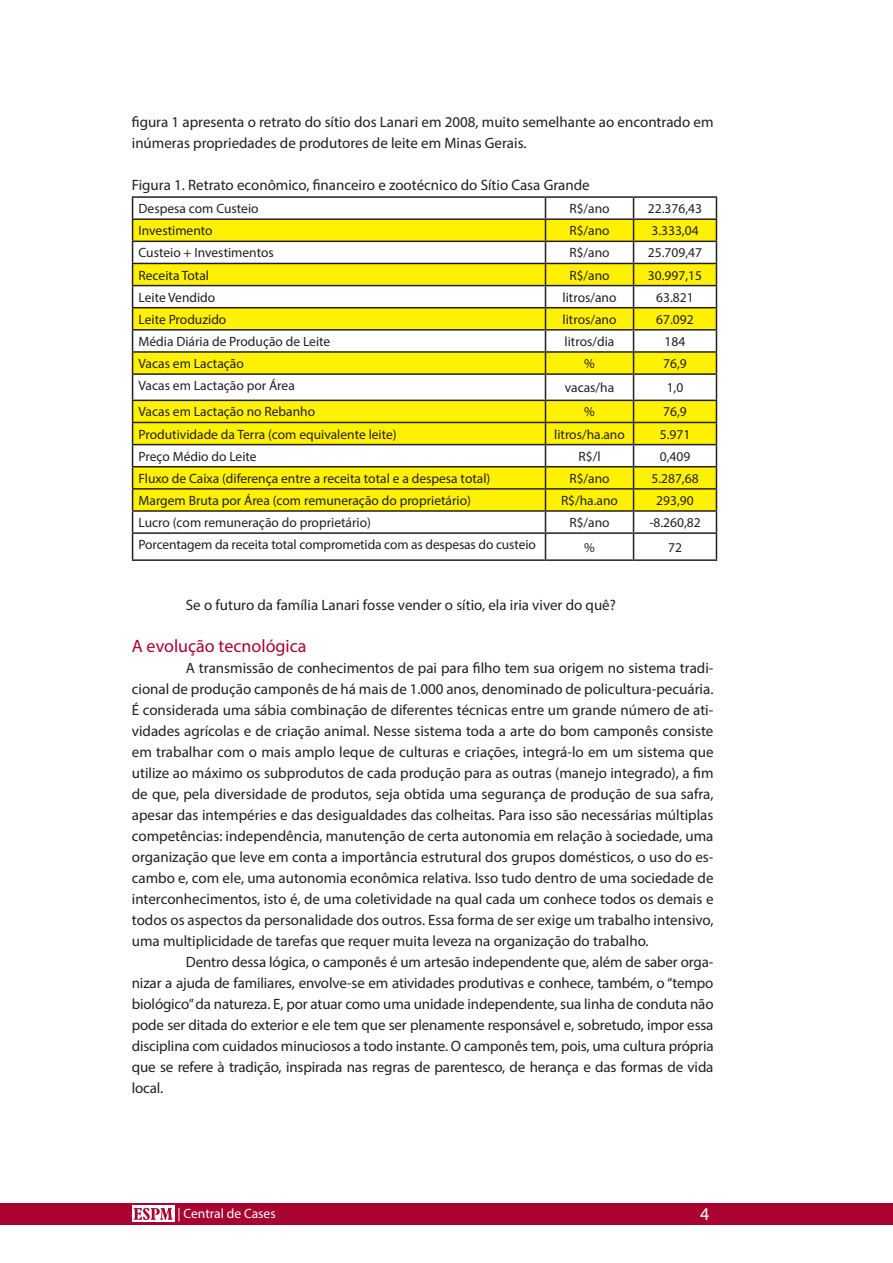
<style>
.page{position:relative;width:893px;height:1263px;background:#fff}
.page>*{position:absolute;margin:0;border:0;box-sizing:border-box;transform-origin:0 0}
.subtitulo_textocorri{font:18px "Myriad Pro";color:#a90332}
.t1{font:18px "Myriad Pro";color:#fff}
.corpotexto{font:15px/21px "Myriad Pro";color:#231f20;text-align:justify}
.rodape_pagina{font:13.5px "Myriad Pro";color:#231f20}
.t2{font:13.5px "Myriad Pro";color:#fff}
</style>
<div class="page">
<div style="left:0;top:1203px;width:893px;height:22px;background:#a90332"></div>
<div style="left:132px;top:1206px;width:42px;height:16px;background:#fff"></div>
<svg style="left:134px;top:1208px;width:38px;height:12px"></svg>
<svg style="left:133px;top:220px;width:583px;height:290px;fill:#fff101"></svg>
<hr style="left:132px;top:196px;width:413px;height:2px;background:#231f20">
<hr style="left:545px;top:196px;width:88px;height:2px;background:#231f20">
<hr style="left:633px;top:196px;width:84px;height:2px;background:#231f20">
<hr style="left:132px;top:218px;width:413px;height:2px;background:#231f20">
<hr style="left:545px;top:218px;width:88px;height:2px;background:#231f20">
<hr style="left:633px;top:218px;width:84px;height:2px;background:#231f20">
<hr style="left:132px;top:241px;width:413px;height:1px;background:#231f20">
<hr style="left:545px;top:241px;width:88px;height:1px;background:#231f20">
<hr style="left:633px;top:241px;width:84px;height:1px;background:#231f20">
<hr style="left:132px;top:263px;width:413px;height:1px;background:#231f20">
<hr style="left:545px;top:263px;width:88px;height:1px;background:#231f20">
<hr style="left:633px;top:263px;width:84px;height:1px;background:#231f20">
<hr style="left:132px;top:285px;width:413px;height:1px;background:#231f20">
<hr style="left:545px;top:285px;width:88px;height:1px;background:#231f20">
<hr style="left:633px;top:285px;width:84px;height:1px;background:#231f20">
<hr style="left:132px;top:307px;width:413px;height:1px;background:#231f20">
<hr style="left:545px;top:307px;width:88px;height:1px;background:#231f20">
<hr style="left:633px;top:307px;width:84px;height:1px;background:#231f20">
<hr style="left:132px;top:329px;width:413px;height:2px;background:#231f20">
<hr style="left:545px;top:329px;width:88px;height:2px;background:#231f20">
<hr style="left:633px;top:329px;width:84px;height:2px;background:#231f20">
<hr style="left:132px;top:351px;width:413px;height:2px;background:#231f20">
<hr style="left:545px;top:351px;width:88px;height:2px;background:#231f20">
<hr style="left:633px;top:351px;width:84px;height:2px;background:#231f20">
<hr style="left:132px;top:373px;width:413px;height:2px;background:#231f20">
<hr style="left:545px;top:373px;width:88px;height:2px;background:#231f20">
<hr style="left:633px;top:373px;width:84px;height:2px;background:#231f20">
<hr style="left:132px;top:400px;width:413px;height:1px;background:#231f20">
<hr style="left:545px;top:400px;width:88px;height:1px;background:#231f20">
<hr style="left:633px;top:400px;width:84px;height:1px;background:#231f20">
<hr style="left:132px;top:422px;width:413px;height:1px;background:#231f20">
<hr style="left:545px;top:422px;width:88px;height:1px;background:#231f20">
<hr style="left:633px;top:422px;width:84px;height:1px;background:#231f20">
<hr style="left:132px;top:444px;width:413px;height:1px;background:#231f20">
<hr style="left:545px;top:444px;width:88px;height:1px;background:#231f20">
<hr style="left:633px;top:444px;width:84px;height:1px;background:#231f20">
<hr style="left:132px;top:466px;width:413px;height:1px;background:#231f20">
<hr style="left:545px;top:466px;width:88px;height:1px;background:#231f20">
<hr style="left:633px;top:466px;width:84px;height:1px;background:#231f20">
<hr style="left:132px;top:488px;width:413px;height:2px;background:#231f20">
<hr style="left:545px;top:488px;width:88px;height:2px;background:#231f20">
<hr style="left:633px;top:488px;width:84px;height:2px;background:#231f20">
<hr style="left:132px;top:510px;width:413px;height:2px;background:#231f20">
<hr style="left:545px;top:510px;width:88px;height:2px;background:#231f20">
<hr style="left:633px;top:510px;width:84px;height:2px;background:#231f20">
<hr style="left:132px;top:532px;width:413px;height:2px;background:#231f20">
<svg style="left:132px;top:198px;width:1px;height:361px"></svg>
<hr style="left:545px;top:532px;width:88px;height:2px;background:#231f20">
<svg style="left:545px;top:198px;width:1px;height:361px"></svg>
<hr style="left:633px;top:532px;width:84px;height:2px;background:#231f20">
<svg style="left:633px;top:198px;width:1px;height:361px"></svg>
<svg style="left:716px;top:198px;width:1px;height:361px"></svg>
<hr style="left:132px;top:559px;width:413px;height:2px;background:#231f20">
<hr style="left:545px;top:559px;width:88px;height:2px;background:#231f20">
<hr style="left:633px;top:559px;width:84px;height:2px;background:#231f20">
<p class="corpotexto" style="left:132px;top:112px;width:583px">figura 1 apresenta o retrato do sítio dos Lanari em 2008, muito semelhante ao encontrado em inúmeras propriedades de produtores de leite em Minas Gerais.</p>
<p class="corpotexto" style="left:132px;top:175px;width:459px">Figura 1. Retrato econômico, financeiro e zootécnico do Sítio Casa Grande</p>
<p class="rodape_pagina" style="left:139px;top:200px;width:121px">Despesa com Custeio</p>
<p class="rodape_pagina" style="left:569px;top:200px;width:42px">R$/ano</p>
<p class="rodape_pagina" style="left:648px;top:200px;width:56px">22.376,43</p>
<p class="rodape_pagina" style="left:139px;top:222px;width:76px">Investimento</p>
<p class="rodape_pagina" style="left:569px;top:222px;width:42px">R$/ano</p>
<p class="rodape_pagina" style="left:651px;top:222px;width:49px">3.333,04</p>
<p class="rodape_pagina" style="left:139px;top:245px;width:137px">Custeio + Investimentos</p>
<p class="rodape_pagina" style="left:569px;top:245px;width:42px">R$/ano</p>
<p class="rodape_pagina" style="left:648px;top:245px;width:56px">25.709,47</p>
<p class="rodape_pagina" style="left:139px;top:267px;width:72px">Receita Total</p>
<p class="rodape_pagina" style="left:569px;top:267px;width:42px">R$/ano</p>
<p class="rodape_pagina" style="left:648px;top:267px;width:56px">30.997,15</p>
<p class="rodape_pagina" style="left:139px;top:289px;width:78px">Leite Vendido</p>
<p class="rodape_pagina" style="left:563px;top:289px;width:55px">litros/ano</p>
<p class="rodape_pagina" style="left:656px;top:289px;width:39px">63.821</p>
<p class="rodape_pagina" style="left:139px;top:311px;width:89px">Leite Produzido</p>
<p class="rodape_pagina" style="left:563px;top:311px;width:55px">litros/ano</p>
<p class="rodape_pagina" style="left:656px;top:311px;width:39px">67.092</p>
<p class="rodape_pagina" style="left:139px;top:333px;width:193px">Média Diária de Produção de Leite</p>
<p class="rodape_pagina" style="left:565px;top:333px;width:51px">litros/dia</p>
<p class="rodape_pagina" style="left:665px;top:333px;width:22px">184</p>
<p class="rodape_pagina" style="left:139px;top:355px;width:107px">Vacas em Lactação</p>
<p class="rodape_pagina" style="left:584px;top:355px;width:12px">%</p>
<p class="rodape_pagina" style="left:663px;top:355px;width:25px">76,9</p>
<p class="rodape_pagina" style="left:139px;top:377px;width:158px">Vacas em Lactação por Área</p>
<p class="rodape_pagina" style="left:565px;top:379px;width:51px">vacas/ha</p>
<p class="rodape_pagina" style="left:667px;top:379px;width:18px">1,0</p>
<p class="rodape_pagina" style="left:139px;top:404px;width:178px">Vacas em Lactação no Rebanho</p>
<p class="rodape_pagina" style="left:584px;top:404px;width:12px">%</p>
<p class="rodape_pagina" style="left:663px;top:404px;width:25px">76,9</p>
<p class="rodape_pagina" style="left:139px;top:426px;width:260px">Produtividade da Terra (com equivalente leite)</p>
<p class="rodape_pagina" style="left:554px;top:426px;width:72px">litros/ha.ano</p>
<p class="rodape_pagina" style="left:660px;top:426px;width:32px">5.971</p>
<p class="rodape_pagina" style="left:139px;top:448px;width:120px">Preço Médio do Leite</p>
<p class="rodape_pagina" style="left:578px;top:448px;width:24px">R$/l</p>
<p class="rodape_pagina" style="left:660px;top:448px;width:32px">0,409</p>
<p class="rodape_pagina" style="left:139px;top:470px;width:353px">Fluxo de Caixa (diferença entre a receita total e a despesa total)</p>
<p class="rodape_pagina" style="left:569px;top:470px;width:42px">R$/ano</p>
<p class="rodape_pagina" style="left:651px;top:470px;width:49px">5.287,68</p>
<p class="rodape_pagina" style="left:139px;top:492px;width:334px">Margem Bruta por Área (com remuneração do proprietário)</p>
<p class="rodape_pagina" style="left:561px;top:492px;width:59px">R$/ha.ano</p>
<p class="rodape_pagina" style="left:656px;top:492px;width:39px">293,90</p>
<p class="rodape_pagina" style="left:139px;top:514px;width:234px">Lucro (com remuneração do proprietário)</p>
<p class="rodape_pagina" style="left:569px;top:514px;width:42px">R$/ano</p>
<p class="rodape_pagina" style="left:649px;top:514px;width:53px">-8.260,82</p>
<p class="rodape_pagina" style="left:139px;top:536px;width:399px">Porcentagem da receita total comprometida com as despesas do custeio</p>
<p class="rodape_pagina" style="left:584px;top:539px;width:12px">%</p>
<p class="rodape_pagina" style="left:668px;top:539px;width:15px">72</p>
<p class="corpotexto" style="left:186px;top:595px;width:432px">Se o futuro da família Lanari fosse vender o sítio, ela iria viver do quê?</p>
<p class="subtitulo_textocorri" style="left:132px;top:635px;width:176px">A evolução tecnológica</p>
<p class="corpotexto" style="left:132px;top:658px;width:583px;text-indent:54px">A transmissão de conhecimentos de pai para filho tem sua origem no sistema tradi&shy;cional de produção camponês de há mais de 1.000 anos, denominado de policultura-pecuária.<br>É considerada uma sábia combinação de diferentes técnicas entre um grande número de ati&shy;vidades agrícolas e de criação animal. Nesse sistema toda a arte do bom camponês consiste em trabalhar com o mais amplo leque de culturas e criações, integrá-lo em um sistema que utilize ao máximo os subprodutos de cada produção para as outras (manejo integrado), a fim de que, pela diversidade de produtos, seja obtida uma segurança de produção de sua safra, apesar das intempéries e das desigualdades das colheitas. Para isso são necessárias múltiplas competências: independência, manutenção de certa autonomia em relação à sociedade, uma organização que leve em conta a importância estrutural dos grupos domésticos, o uso do es&shy;cambo e, com ele, uma autonomia econômica relativa. Isso tudo dentro de uma sociedade de interconhecimentos, isto é, de uma coletividade na qual cada um conhece todos os demais e todos os aspectos da personalidade dos outros. Essa forma de ser exige um trabalho intensivo, uma multiplicidade de tarefas que requer muita leveza na organização do trabalho.</p>
<p class="corpotexto" style="left:132px;top:952px;width:583px;text-indent:54px">Dentro dessa lógica, o camponês é um artesão independente que, além de saber orga&shy;nizar a ajuda de familiares, envolve-se em atividades produtivas e conhece, também, o “tempo biológico” da natureza. E, por atuar como uma unidade independente, sua linha de conduta não pode ser ditada do exterior e ele tem que ser plenamente responsável e, sobretudo, impor essa disciplina com cuidados minuciosos a todo instante. O camponês tem, pois, uma cultura própria que se refere à tradição, inspirada nas regras de parentesco, de herança e das formas de vida local.</p>
<p class="t2" style="left:177px;top:1205px;width:100px">| Central de Cases</p>
<p class="t1" style="left:700px;top:1203px;width:11px">4</p>
</div>
